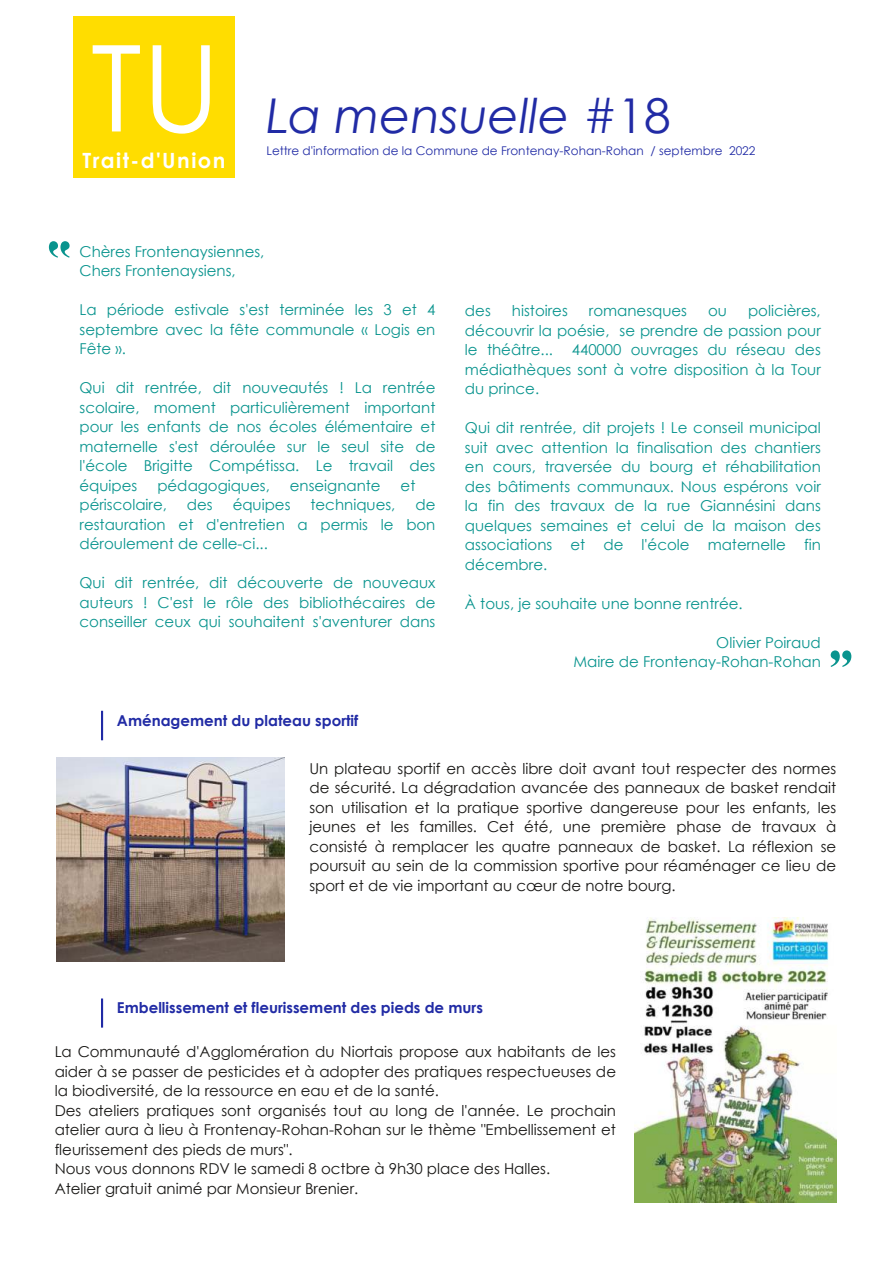
<style>
.page{position:relative;width:893px;height:1263px;background:#fff}
.page>*{position:absolute;margin:0;border:0;box-sizing:border-box;transform-origin:0 0}
.t1{font:120px "Century Gothic";color:#fff}
.t2{font:60px "Engravers";color:#09948e}
.t3{font:italic 48px "Century Gothic";color:#212ba5}
.t4{font:700 21px "Century Gothic";letter-spacing:.07em;color:#fff}
.t5{font:15px/19.5px "Century Gothic";color:#09948e;text-align:justify}
.t6{font:15px/19.5px "Century Gothic";color:#181715}
.t7{font:700 15px "Century Gothic";color:#212ba5}
.t8{font:12px "Century Gothic";color:#212ba5}
.s1{font-style:normal}
</style>
<div class="page">
<div style="left:74px;top:16px;width:161px;height:162px;background:#fd0"></div>
<hr style="left:101px;top:998px;width:2px;height:29px;background:#212ba5">
<img style="left:635px;top:918px;width:201px;height:285px">
<hr style="left:101px;top:711px;width:2px;height:29px;background:#212ba5">
<img style="left:56px;top:758px;width:229px;height:204px">
<h1 class="t1" style="left:91px;top:38px;width:131px">TU</h1>
<h3 class="t4" style="left:82px;top:150px;width:145px">Trait-d'Union</h3>
<h3 class="t3" style="left:266px;top:88px;width:406px">La mensuelle <span class="s1">#18</span></h3>
<p class="t8" style="left:266px;top:146px;width:491px">Lettre d'information de la Commune de Frontenay-Rohan-Rohan / septembre 2022</p>
<p class="t5" style="left:80px;top:242px;width:186px">Chères Frontenaysiennes,<br>Chers Frontenaysiens,</p>
<p class="t5" style="left:80px;top:301px;width:357px">La période estivale s'est terminée les 3 et 4 septembre avec la fête communale « Logis en Fête ».</p>
<p class="t5" style="left:80px;top:379px;width:357px">Qui dit rentrée, dit nouveautés ! La rentrée scolaire, moment particulièrement important pour les enfants de nos écoles élémentaire et maternelle s'est déroulée sur le seul site de l'école Brigitte Compétissa. Le travail des équipes</p>
<p class="t5" style="left:157px;top:476px;width:114px">pédagogiques,</p>
<p class="t5" style="left:290px;top:476px;width:92px">enseignante</p>
<p class="t5" style="left:401px;top:476px;width:16px">et</p>
<p class="t5" style="left:80px;top:496px;width:89px">périscolaire,</p>
<p class="t5" style="left:187px;top:496px;width:27px">des</p>
<p class="t5" style="left:233px;top:496px;width:59px">équipes</p>
<p class="t5" style="left:310px;top:496px;width:87px">techniques,</p>
<p class="t5" style="left:80px;top:496px;width:357px;text-indent:336px">de restauration et d'entretien a permis le bon déroulement de celle-ci...</p>
<p class="t5" style="left:80px;top:574px;width:357px">Qui dit rentrée, dit découverte de nouveaux auteurs ! C'est le rôle des bibliothécaires de conseiller ceux qui souhaitent s'aventurer dans</p>
<p class="t7" style="left:117px;top:714px;width:243px">Aménagement du plateau sportif</p>
<p class="t5" style="left:465px;top:302px;width:357px;text-indent:283px">policières, découvrir la poésie, se prendre de passion pour le théâtre... 440000 ouvrages du réseau des médiathèques sont à votre disposition à la Tour du prince.</p>
<p class="t5" style="left:465px;top:419px;width:357px">Qui dit rentrée, dit projets ! Le conseil municipal suit avec attention la finalisation des chantiers en cours, traversée du bourg et réhabilitation des bâtiments communaux. Nous espérons voir la fin des travaux de la rue Giannésini dans quelques semaines et celui de la maison des associations et de l'école maternelle fin décembre.</p>
<p class="t5" style="left:465px;top:595px;width:279px">À tous, je souhaite une bonne rentrée.</p>
<p class="t5" style="left:573px;top:634px;width:249px;text-align:right">Olivier Poiraud<br>Maire de Frontenay-Rohan-Rohan</p>
<p class="t5" style="left:465px;top:302px;width:27px">des</p>
<p class="t5" style="left:512px;top:302px;width:57px">histoires</p>
<p class="t5" style="left:589px;top:302px;width:100px">romanesques</p>
<p class="t5" style="left:708px;top:302px;width:20px">ou</p>
<h2 class="t2" style="left:823px;top:636px;width:37px">"</h2>
<p class="t6" style="left:309px;top:760px;width:528px;text-align:justify">Un plateau sportif en accès libre doit avant tout respecter des normes de sécurité. La dégradation avancée des panneaux de basket rendait son utilisation et la pratique sportive dangereuse pour les enfants, les jeunes et les familles. Cet été, une première phase de travaux à consisté à remplacer les quatre panneaux de basket. La réflexion se poursuit au sein de la commission sportive pour réaménager ce lieu de sport et de vie important au cœur de notre bourg.</p>
<p class="t7" style="left:117px;top:1001px;width:367px">Embellissement et fleurissement des pieds de murs</p>
<p class="t6" style="left:55px;top:1043px;width:563px">La Communauté d'Agglomération du Niortais propose aux habitants de les aider à se passer de pesticides et à adopter des pratiques respectueuses de la biodiversité, de la ressource en eau et de la santé.<br>Des ateliers pratiques sont organisés tout au long de l'année. Le prochain atelier aura à lieu à Frontenay-Rohan-Rohan sur le thème "Embellissement et fleurissement des pieds de murs".<br>Nous vous donnons RDV le samedi 8 octbre à 9h30 place des Halles.<br>Atelier gratuit animé par Monsieur Brenier.</p>
</div>
